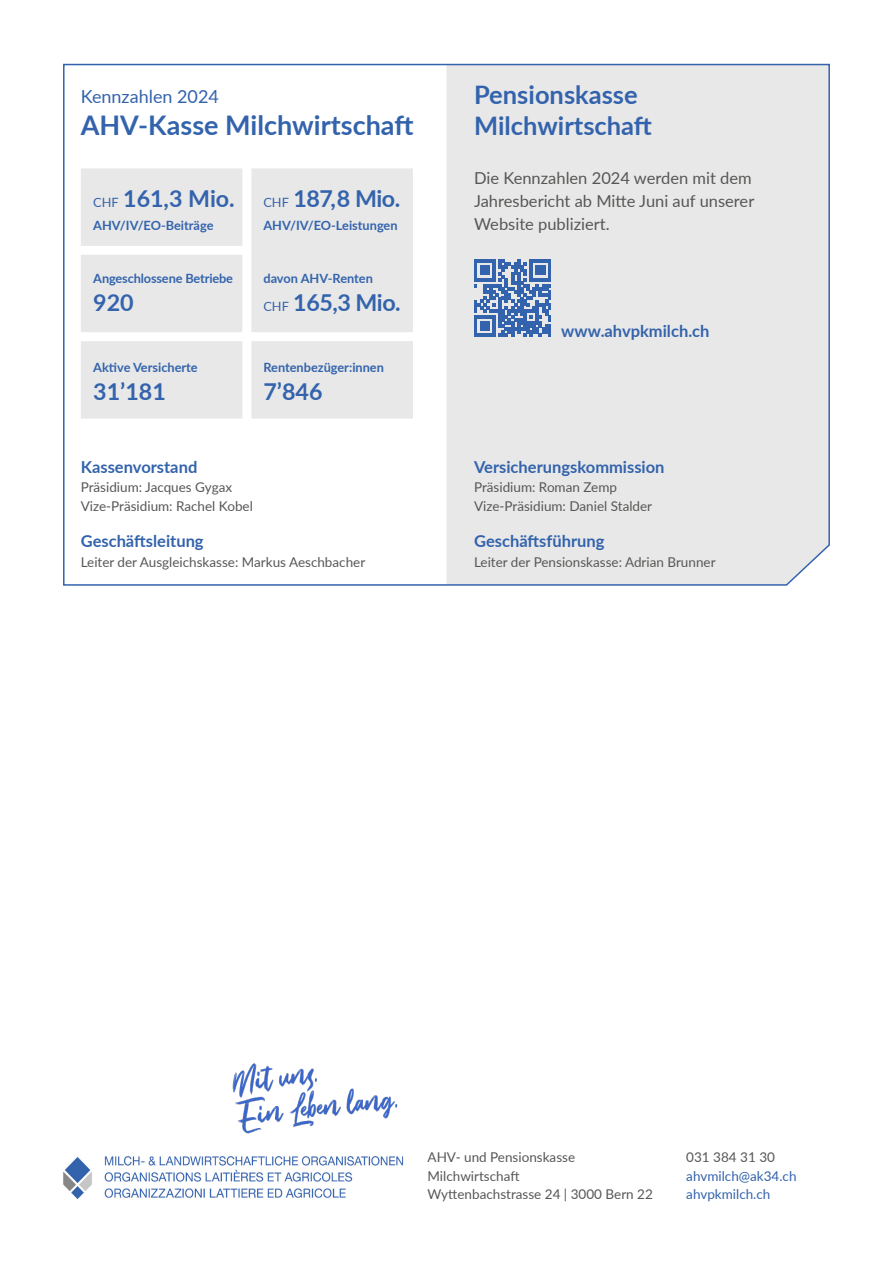
<style>
.page{position:relative;width:893px;height:1263px;background:#fff}
.page>*{position:absolute;margin:0;border:0;box-sizing:border-box;transform-origin:0 0}
.t1{font:700 27px "Lato";color:#3363ac}
.t2{font:700 25.5px/30.6px "Lato";color:#3363ac}
.t3{font:700 23.25px "Lato";color:#3363ac}
.t4{font:18px "Lato";color:#3363ac}
.t5{font:700 16.5px "Lato";color:#3363ac}
.t6{font:16.5px/22.8px "Lato";color:#575756}
.t7{font:13.5px/19.2px "Lato";color:#575756}
.t8{font:13.5px/18.6px "Lato";color:#3363ac}
.t9{font:700 12.75px "Lato";color:#3363ac}
.t10{font:12.75px "Lato";color:#3363ac}
</style>
<div class="page">
<svg style="left:63px;top:63px;width:767px;height:523px"></svg>
<div style="left:251px;top:168px;width:162px;height:164px;background:#e8e8e8"></div>
<div style="left:81px;top:168px;width:161px;height:78px;background:#e8e8e8"></div>
<div style="left:81px;top:341px;width:161px;height:78px;background:#e8e8e8"></div>
<div style="left:251px;top:341px;width:162px;height:78px;background:#e8e8e8"></div>
<div style="left:81px;top:255px;width:161px;height:77px;background:#e8e8e8"></div>
<svg style="left:474px;top:260px;width:77px;height:77px;background:#6f8fc0"></svg>
<img style="left:232px;top:1063px;width:166px;height:71px">
<img style="left:63px;top:1156px;width:341px;height:43px">
<h3 class="t4" style="left:81px;top:84px;width:140px">Kennzahlen 2024</h3>
<h1 class="t1" style="left:81px;top:106px;width:334px">AHV-Kasse Milchwirtschaft</h1>
<h3 class="t3" style="left:123px;top:182px;width:113px">161,3 Mio.</h3>
<h3 class="t3" style="left:293px;top:182px;width:108px">187,8 Mio.</h3>
<p class="t10" style="left:93px;top:193px;width:27px">CHF</p>
<p class="t10" style="left:263px;top:193px;width:27px">CHF</p>
<p class="t9" style="left:93px;top:216px;width:122px">AHV/IV/EO-Beiträge</p>
<p class="t9" style="left:263px;top:216px;width:136px">AHV/IV/EO-Leistungen</p>
<p class="t9" style="left:93px;top:269px;width:141px">Angeschlossene Betriebe</p>
<p class="t9" style="left:263px;top:269px;width:111px">davon AHV-Renten</p>
<h3 class="t3" style="left:93px;top:285px;width:42px">920</h3>
<h3 class="t3" style="left:293px;top:286px;width:109px">165,3 Mio.</h3>
<p class="t10" style="left:263px;top:297px;width:27px">CHF</p>
<p class="t9" style="left:93px;top:358px;width:106px">Aktive Versicherte</p>
<p class="t9" style="left:263px;top:358px;width:122px">Rentenbezüger:innen</p>
<h3 class="t3" style="left:93px;top:374px;width:74px">31’181</h3>
<h3 class="t3" style="left:263px;top:374px;width:61px">7’846</h3>
<p class="t5" style="left:81px;top:455px;width:118px">Kassenvorstand</p>
<p class="t7" style="left:81px;top:477px;width:174px">Präsidium: Jacques Gygax<br>Vize-Präsidium: Rachel Kobel</p>
<p class="t5" style="left:81px;top:529px;width:124px">Geschäftsleitung</p>
<p class="t7" style="left:81px;top:552px;width:286px">Leiter der Ausgleichskasse: Markus Aeschbacher</p>
<h2 class="t2" style="left:474px;top:79px;width:179px">Pensionskasse<br>Milchwirtschaft</h2>
<p class="t6" style="left:474px;top:166px;width:282px">Die Kennzahlen 2024 werden mit dem<br>Jahresbericht ab Mitte Juni auf unserer<br>Website publiziert.</p>
<p class="t5" style="left:561px;top:319px;width:150px">www.ahvpkmilch.ch</p>
<p class="t5" style="left:474px;top:455px;width:192px">Versicherungskommission</p>
<p class="t7" style="left:474px;top:477px;width:180px">Präsidium: Roman Zemp<br>Vize-Präsidium: Daniel Stalder</p>
<p class="t5" style="left:474px;top:529px;width:132px">Geschäftsführung</p>
<p class="t7" style="left:474px;top:552px;width:243px">Leiter der Pensionskasse: Adrian Brunner</p>
<p class="t7" style="left:427px;top:1147px;width:227px;line-height:18.6px">AHV- und Pensionskasse<br>Milchwirtschaft<br>Wyttenbachstrasse 24 | 3000 Bern 22</p>
<p class="t7" style="left:686px;top:1147px;width:90px">031 384 31 30</p>
<p class="t8" style="left:686px;top:1166px;width:112px">ahvmilch@ak34.ch ahvpkmilch.ch</p>
</div>
